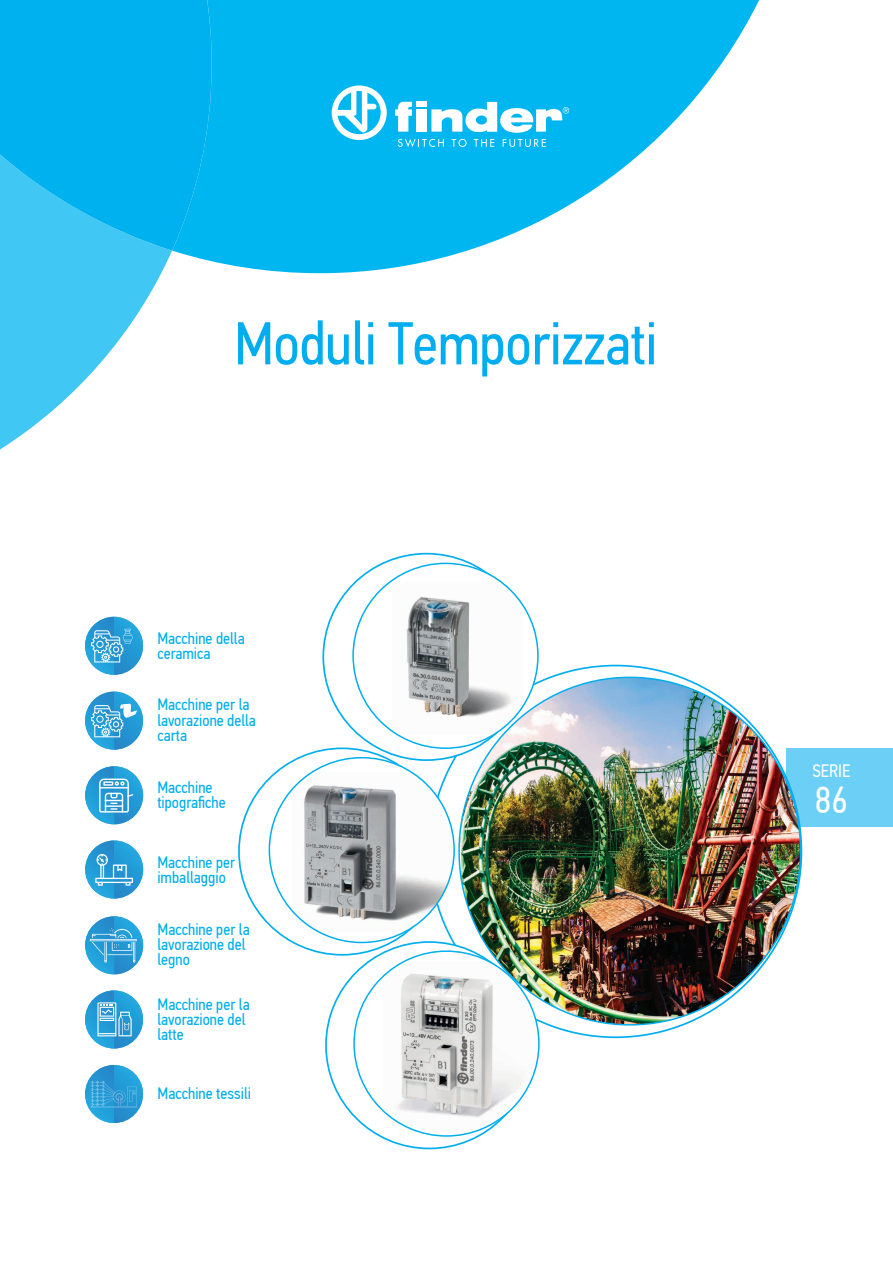
<style>
.page{position:relative;width:893px;height:1263px;background:#fff}
.page>*{position:absolute;margin:0;border:0;box-sizing:border-box;transform-origin:0 0}
.t1{font:60.6px "PF Din Text Cond Pro";letter-spacing:-.01em;color:#00aeef}
.t2{font:37.5px "PF Din Text Cond Pro";color:#fff}
.t3{font:18px "PF Din Text Cond Pro";color:#fff}
.t4{font:16.5px/15px "PF Din Text Cond Pro";color:#00aeef}
</style>
<div class="page">
<div style="left:787px;top:748px;width:106px;height:79px;background:#6bcff6"></div>
<svg style="left:173px;top:0;width:586px;height:273px;fill:#00b6f0"></svg>
<svg style="left:0;top:251px;width:172px;height:198px;fill:#40c7f4"></svg>
<svg style="left:0;top:0;width:212px;height:251px;background:#08b4ef"></svg>
<img style="left:85px;top:692px;width:58px;height:58px">
<svg style="left:91px;top:704px;width:46px;height:33px;background:#61b5e0"></svg>
<img style="left:85px;top:840px;width:58px;height:58px">
<svg style="left:95px;top:854px;width:38px;height:32px"></svg>
<img style="left:85px;top:766px;width:58px;height:58px">
<svg style="left:99px;top:778px;width:34px;height:34px"></svg>
<img style="left:85px;top:916px;width:58px;height:58px">
<hr style="left:90px;top:939px;width:47px;height:2px;background:#fff">
<svg style="left:92px;top:928px;width:43px;height:34px"></svg>
<img style="left:85px;top:990px;width:58px;height:58px">
<svg style="left:97px;top:1002px;width:35px;height:34px"></svg>
<img style="left:85px;top:617px;width:58px;height:58px">
<svg style="left:91px;top:629px;width:41px;height:33px"></svg>
<img style="left:85px;top:1065px;width:58px;height:58px">
<svg style="left:91px;top:1081px;width:46px;height:26px"></svg>
<svg style="left:547px;top:665px;width:255px;height:373px"></svg>
<img style="left:540px;top:676px;width:261px;height:349px">
<svg style="left:238px;top:553px;width:302px;height:596px"></svg>
<svg style="left:332px;top:85px;width:55px;height:55px"></svg>
<svg style="left:431px;top:102px;width:138px;height:31px"></svg>
<svg style="left:395px;top:102px;width:17px;height:30px"></svg>
<div style="left:416px;top:109px;width:10px;height:23px;background:#fff"></div>
<div style="left:416px;top:102px;width:10px;height:5px;background:#fff"></div>
<svg style="left:398px;top:139px;width:46px;height:8px"></svg>
<svg style="left:452px;top:139px;width:15px;height:8px"></svg>
<svg style="left:474px;top:139px;width:20px;height:8px"></svg>
<svg style="left:503px;top:139px;width:43px;height:8px"></svg>
<h1 class="t1" style="left:234px;top:308px;width:425px">Moduli Temporizzati</h1>
<p class="t4" style="left:157px;top:631px;width:89px">Macchine della ceramica</p>
<p class="t4" style="left:157px;top:697px;width:100px">Macchine per la lavorazione della carta</p>
<p class="t4" style="left:157px;top:779px;width:70px">Macchine tipografiche</p>
<p class="t4" style="left:157px;top:854px;width:79px">Macchine per imballaggio</p>
<p class="t4" style="left:158px;top:922px;width:94px">Macchine per la lavorazione del legno</p>
<p class="t4" style="left:158px;top:997px;width:94px">Macchine per la lavorazione del latte</p>
<p class="t4" style="left:158px;top:1086px;width:95px">Macchine tessili</p>
<p class="t3" style="left:812px;top:760px;width:39px">SЕRIE</p>
<h2 class="t2" style="left:815px;top:777px;width:34px">86</h2>
</div>
